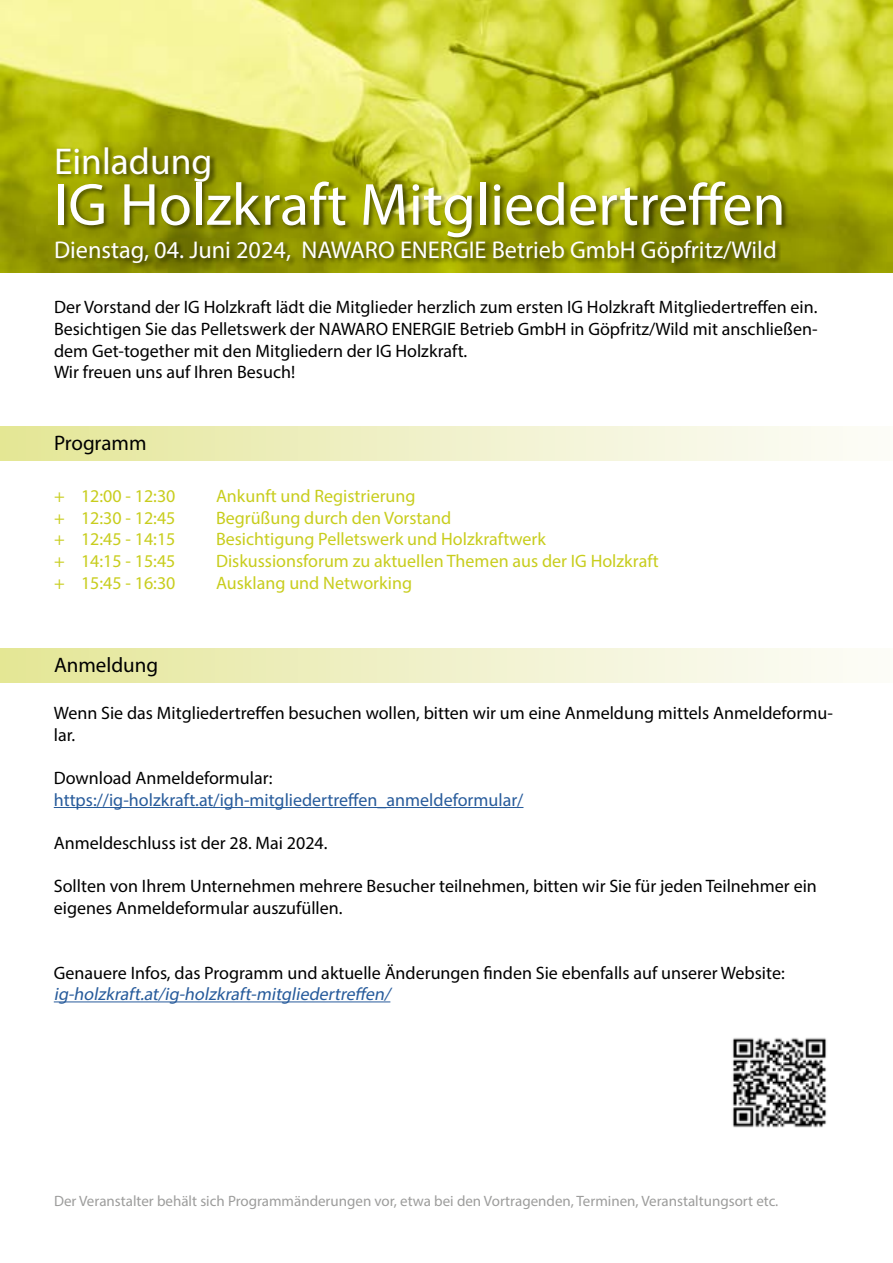
<style>
.page{position:relative;width:893px;height:1263px;background:#fff}
.page>*{position:absolute;margin:0;border:0;box-sizing:border-box;transform-origin:0 0}
.t1{font:60px "Myriad Pro";color:#fff}
.t2{font:37.5px "Myriad Pro";color:#fff}
.t3{font:24.3px "Myriad Pro";color:#fff}
.t4{font:21px "Myriad Pro";color:#000}
.t5{font:18px/21.6px "Myriad Pro";color:#000}
.t6{font:18px "Myriad Pro";color:#c8cd1d}
.t7{font:18px "Myriad Pro";color:#275b9b}
.t8{font:italic 18px "Myriad Pro";color:#275b9b}
.t9{font:15px "Myriad Pro";color:#9d9d9c}
</style>
<div class="page">
<img style="left:0;top:0;width:893px;height:272px">
<div style="left:55px;top:240px;width:726px;height:28px;background:#000;opacity:.5"></div>
<div style="left:56px;top:146px;width:732px;height:98px;background:#000;opacity:.5"></div>
<hr style="left:54px;top:807px;width:469px;height:1px;background:#275b9b">
<hr style="left:54px;top:1001px;width:336px;height:1px;background:#275b9b">
<div style="left:0;top:426px;width:893px;height:35px;background:linear-gradient(to right,#e4e699,#fdfdfb)"></div>
<div style="left:0;top:649px;width:893px;height:34px;background:linear-gradient(to right,#e4e699,#fdfdfb)"></div>
<img style="left:732px;top:1038px;width:95px;height:90px">
<h2 class="t2" style="left:54px;top:138px;width:160px">Einladung</h2>
<h1 class="t1" style="left:54px;top:168px;width:733px">IG Holzkraft Mitgliedertreffen</h1>
<h3 class="t3" style="left:54px;top:234px;width:724px">Dienstag, 04. Juni 2024, NAWARO ENERGIE Betrieb GmbH Göpfritz/Wild</h3>
<p class="t5" style="left:54px;top:296px;width:765px">Der Vorstand der IG Holzkraft lädt die Mitglieder herzlich zum ersten IG Holzkraft Mitgliedertreffen ein.<br>Besichtigen Sie das Pelletswerk der NAWARO ENERGIE Betrieb GmbH in Göpfritz/Wild mit anschließen&shy;dem Get-together mit den Mitgliedern der IG Holzkraft.<br>Wir freuen uns auf Ihren Besuch!</p>
<p class="t4" style="left:54px;top:430px;width:94px">Programm</p>
<p class="t6" style="left:54px;top:485px;width:123px">+ 12:00 - 12:30</p>
<p class="t6" style="left:216px;top:485px;width:201px">Ankunft und Registrierung</p>
<p class="t6" style="left:54px;top:507px;width:123px">+ 12:30 - 12:45</p>
<p class="t6" style="left:216px;top:507px;width:237px">Begrüßung durch den Vorstand</p>
<p class="t6" style="left:54px;top:528px;width:123px">+ 12:45 - 14:15</p>
<p class="t6" style="left:216px;top:528px;width:331px">Besichtigung Pelletswerk und Holzkraftwerk</p>
<p class="t6" style="left:54px;top:550px;width:123px">+ 14:15 - 15:45</p>
<p class="t6" style="left:216px;top:550px;width:444px">Diskussionsforum zu aktuellen Themen aus der IG Holzkraft</p>
<p class="t6" style="left:54px;top:571px;width:123px">+ 15:45 - 16:30</p>
<p class="t6" style="left:216px;top:571px;width:198px">Ausklang und Networking</p>
<p class="t4" style="left:54px;top:652px;width:106px">Anmeldung</p>
<p class="t5" style="left:54px;top:702px;width:781px">Wenn Sie das Mitgliedertreffen besuchen wollen, bitten wir um eine Anmeldung mittels Anmeldeformu&shy;lar.</p>
<p class="t5" style="left:54px;top:767px;width:220px">Download Anmeldeformular:</p>
<p class="t7" style="left:54px;top:788px;width:471px">https://ig-holzkraft.at/igh-mitgliedertreffen_anmeldeformular/</p>
<p class="t5" style="left:54px;top:832px;width:275px">Anmeldeschluss ist der 28. Mai 2024.</p>
<p class="t5" style="left:54px;top:875px;width:765px">Sollten von Ihrem Unternehmen mehrere Besucher teilnehmen, bitten wir Sie für jeden Teilnehmer ein eigenes Anmeldeformular auszufüllen.</p>
<p class="t5" style="left:54px;top:961px;width:732px">Genauere Infos, das Programm und aktuelle Änderungen finden Sie ebenfalls auf unserer Website:</p>
<p class="t8" style="left:54px;top:983px;width:342px">ig-holzkraft.at/ig-holzkraft-mitgliedertreffen/</p>
<p class="t9" style="left:54px;top:1191px;width:726px">Der Veranstalter behält sich Programmänderungen vor, etwa bei den Vortragenden, Terminen, Veranstaltungsort etc.</p>
</div>
